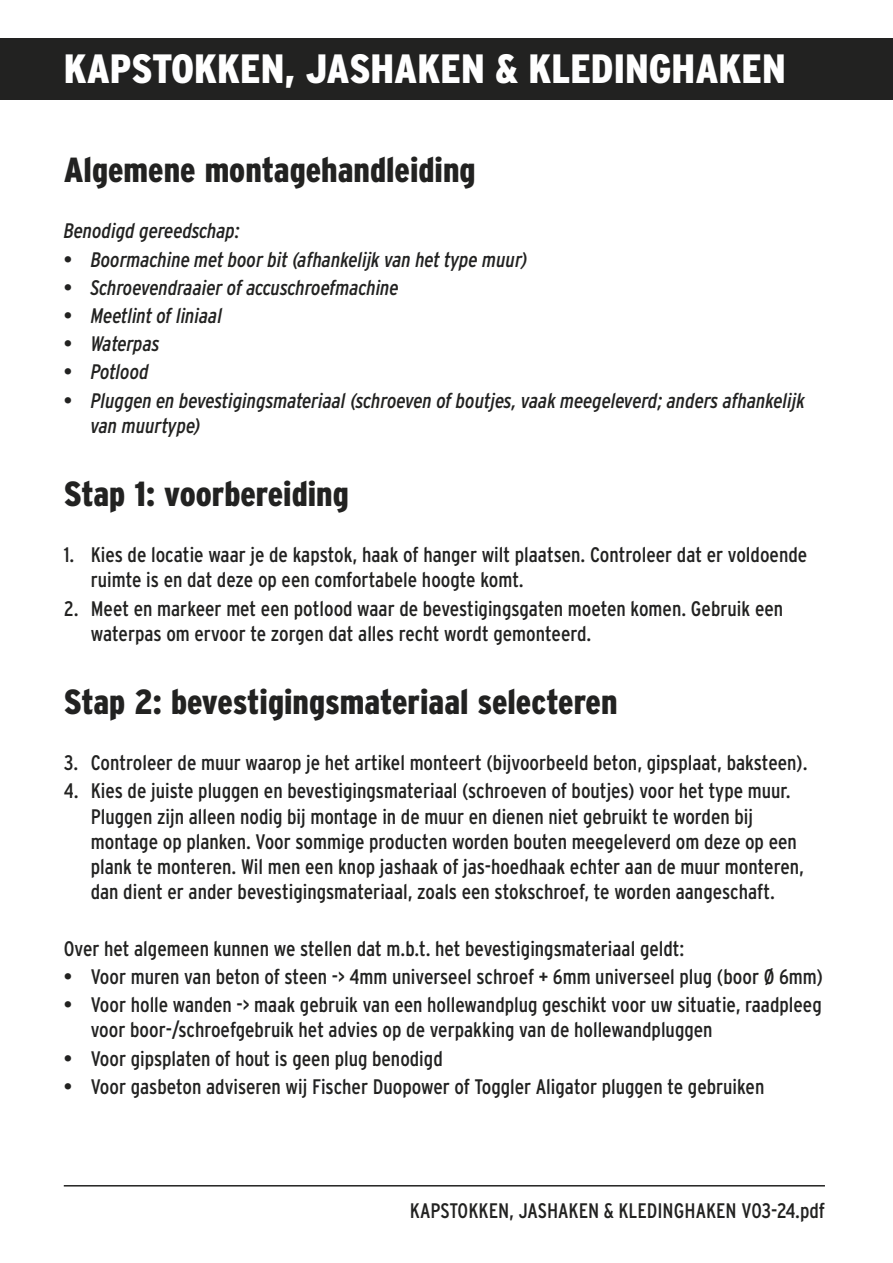
<style>
.page{position:relative;width:893px;height:1263px;background:#fff}
.page>*{position:absolute;margin:0;border:0;box-sizing:border-box;transform-origin:0 0}
.t1{font:900 40.8px "Interstate Condensed";color:#fff}
.t2{font:900 34.8px "Interstate Condensed";color:#222221}
.t3{font:21px/25.2px "Interstate Condensed";color:#222221}
.t4{font:italic 21px/25.2px "Interstate Condensed";color:#222221}
</style>
<div class="page">
<div style="left:0;top:38px;width:893px;height:62px;background:#222221"></div>
<hr style="left:64px;top:1185px;width:761px;height:1px;background:#222221">
<h1 class="t1" style="left:64px;top:46px;width:724px">KAPSTOKKEN, JASHAKEN &amp; KLEDINGHAKEN</h1>
<h2 class="t2" style="left:64px;top:150px;width:413px">Algemene montagehandleiding</h2>
<p class="t4" style="left:64px;top:218px;width:178px">Benodigd gereedschap:</p>
<p class="t4" style="left:64px;top:247px;width:466px">• Boormachine met boor bit (afhankelijk van het type muur)</p>
<p class="t4" style="left:64px;top:275px;width:337px">• Schroevendraaier of accuschroefmachine</p>
<p class="t4" style="left:64px;top:303px;width:160px">• Meetlint of liniaal</p>
<p class="t4" style="left:64px;top:331px;width:97px">• Waterpas</p>
<p class="t4" style="left:64px;top:359px;width:87px">• Potlood</p>
<p class="t4" style="left:91px;top:388px;width:716px;text-indent:-27px">• Pluggen en bevestigingsmateriaal (schroeven of boutjes, vaak meegeleverd; anders afhankelijk van muurtype)</p>
<h2 class="t2" style="left:64px;top:474px;width:287px">Stap 1: voorbereiding</h2>
<p class="t3" style="left:91px;top:542px;width:718px;text-indent:-27px">1. Kies de locatie waar je de kapstok, haak of hanger wilt plaatsen. Controleer dat er voldoende ruimte is en dat deze op een comfortabele hoogte komt.</p>
<p class="t3" style="left:91px;top:595px;width:694px;text-indent:-27px">2. Meet en markeer met een potlood waar de bevestigingsgaten moeten komen. Gebruik een waterpas om ervoor te zorgen dat alles recht wordt gemonteerd.</p>
<h2 class="t2" style="left:64px;top:682px;width:555px">Stap 2: bevestigingsmateriaal selecteren</h2>
<p class="t3" style="left:64px;top:750px;width:745px">3. Controleer de muur waarop je het artikel monteert (bijvoorbeeld beton, gipsplaat, baksteen).</p>
<p class="t3" style="left:91px;top:778px;width:715px;text-indent:-27px">4. Kies de juiste pluggen en bevestigingsmateriaal (schroeven of boutjes) voor het type muur.<br>Pluggen zijn alleen nodig bij montage in de muur en dienen niet gebruikt te worden bij montage op planken. Voor sommige producten worden bouten meegeleverd om deze op een plank te monteren. Wil men een knop jashaak of jas-hoedhaak echter aan de muur monteren, dan dient er ander bevestigingsmateriaal, zoals een stokschroef, te worden aangeschaft.</p>
<p class="t3" style="left:64px;top:935px;width:622px">Over het algemeen kunnen we stellen dat m.b.t. het bevestigingsmateriaal geldt:</p>
<p class="t3" style="left:64px;top:964px;width:761px">• Voor muren van beton of steen -&gt; 4mm universeel schroef + 6mm universeel plug (boor Ø 6mm)</p>
<p class="t3" style="left:91px;top:992px;width:732px;text-indent:-27px">• Voor holle wanden -&gt; maak gebruik van een hollewandplug geschikt voor uw situatie, raadpleeg voor boor-/schroefgebruik het advies op de verpakking van de hollewandpluggen</p>
<p class="t3" style="left:64px;top:1045px;width:380px">• Voor gipsplaten of hout is geen plug benodigd</p>
<p class="t3" style="left:64px;top:1073px;width:702px">• Voor gasbeton adviseren wij Fischer Duopower of Toggler Aligator pluggen te gebruiken</p>
<p class="t3" style="left:410px;top:1198px;width:417px">KAPSTOKKEN, JASHAKEN &amp; KLEDINGHAKEN V03-24.pdf</p>
</div>
